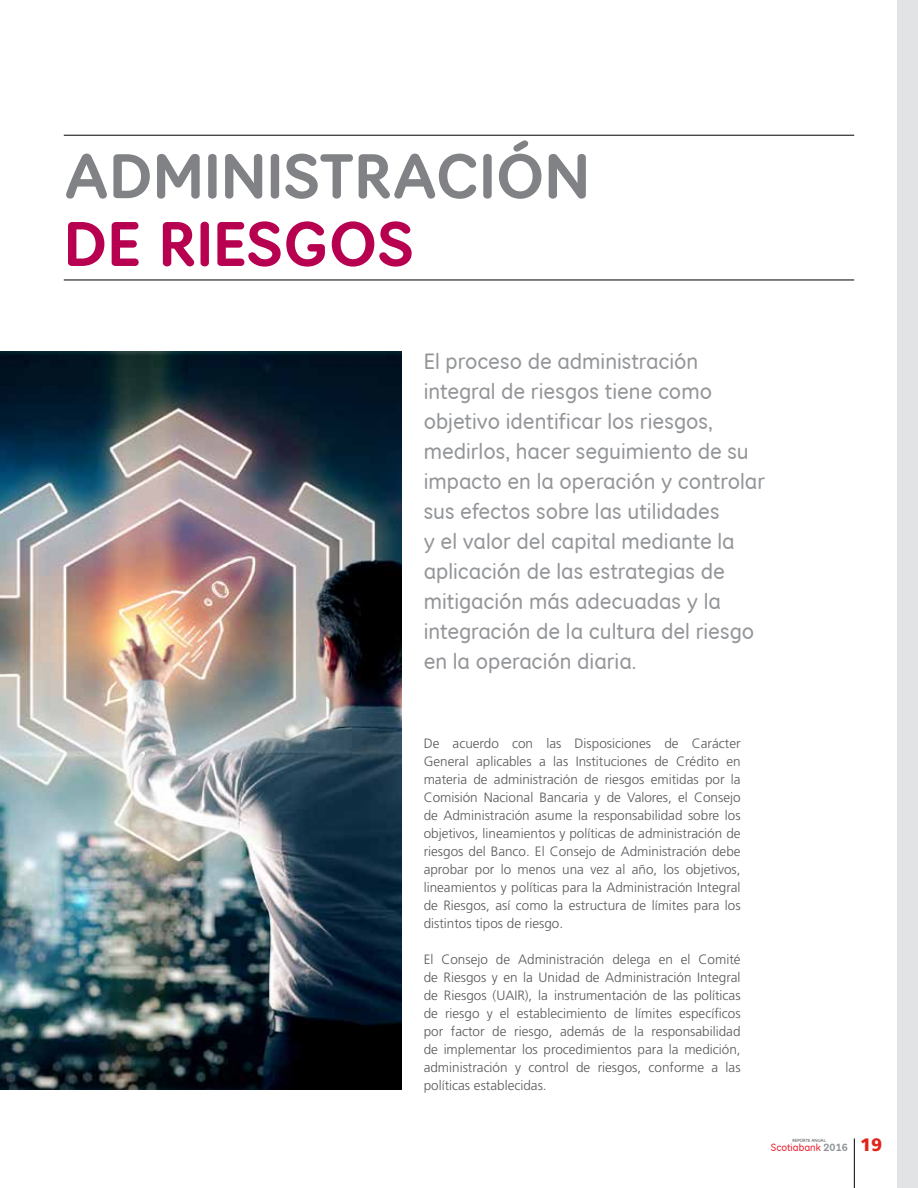
<style>
.page{position:relative;width:918px;height:1188px;background:#fff}
.page>*{position:absolute;margin:0;border:0;box-sizing:border-box;transform-origin:0 0}
.t1{font:700 64.5px "Scotiabank Modern";color:#808285}
.t2{font:700 64.5px "Scotiabank Modern";color:#b70050}
.t3{font:22.5px/30px "Scotiabank Modern";color:#939598}
.t4{font:900 18px "Frutiger";color:#e2231a}
.t5{font:300 13.5px/18px "Frutiger";color:#58595b;text-align:justify}
.t6{font:10.5px "Scotiabank Modern";color:#ed1c2e}
.t7{font:4.5px "Scotiabank Modern";color:#474749}
.s1{font-weight:700;color:#8e9193}
</style>
<div class="page">
<hr style="left:854px;top:1138px;width:1px;height:50px;background:#000">
<div style="left:897px;top:0;width:21px;height:1188px;background:#e2e3e4"></div>
<hr style="left:64px;top:280px;width:790px;height:1px;background:#000">
<hr style="left:64px;top:135px;width:790px;height:1px;background:#000">
<img style="left:0;top:352px;width:402px;height:738px">
<h1 class="t1" style="left:64px;top:140px;width:528px">ADMINISTRACIÓN</h1>
<h1 class="t2" style="left:64px;top:208px;width:352px">DE RIESGOS</h1>
<p class="t3" style="left:424px;top:346px;width:343px">El proceso de administración integral de riesgos tiene como objetivo identificar los riesgos, medirlos, hacer seguimiento de su impacto en la operación y controlar sus efectos sobre las utilidades<br>y el valor del capital mediante la aplicación de las estrategias de mitigación más adecuadas y la integración de la cultura del riesgo en la operación diaria.</p>
<p class="t5" style="left:424px;top:734px;width:318px">De acuerdo con las Disposiciones de Carácter General aplicables a las Instituciones de Crédito en materia de administración de riesgos emitidas por la Comisión Nacional Bancaria y de Valores, el Consejo de Administración asume la responsabilidad sobre los objetivos, lineamientos y políticas de administración de riesgos del Banco. El Consejo de Administración debe aprobar por lo menos una vez al año, los objetivos, lineamientos y políticas para la Administración Integral de Riesgos, así como la estructura de límites para los distintos tipos de riesgo.</p>
<p class="t5" style="left:424px;top:950px;width:318px">El Consejo de Administración delega en el Comité de Riesgos y en la Unidad de Administración Integral de Riesgos (UAIR), la instrumentación de las políticas de riesgo y el establecimiento de límites específicos por factor de riesgo, además de la responsabilidad de implementar los procedimientos para la medición, administración y control de riesgos, conforme a las políticas establecidas.</p>
<p class="t7" style="left:793px;top:1138px;width:35px">REPORTE ANUAL</p>
<p class="t6" style="left:771px;top:1141px;width:78px">Scotiabank <span class="s1">2016</span></p>
<h3 class="t4" style="left:860px;top:1134px;width:24px">19</h3>
</div>
